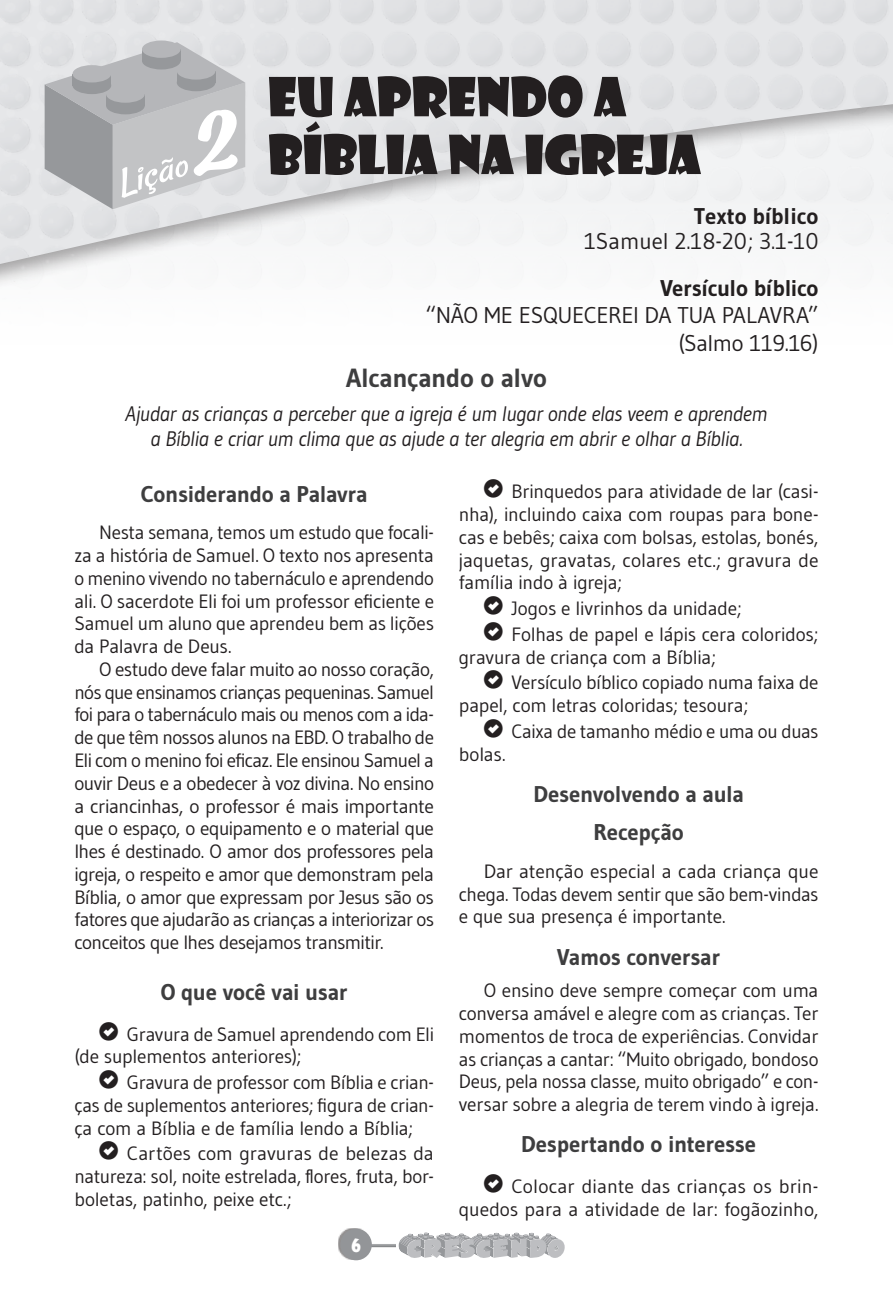
<style>
.page{position:relative;width:893px;height:1290px;background:#fff}
.page>*{position:absolute;margin:0;border:0;box-sizing:border-box;transform-origin:0 0}
.titulo{font:52.5px/57.8px "Showcard Gothic";color:#231f20}
.t1{font:italic 38.68px "Rancho";color:#fff;scale:1.19 1}
.alcançando_o_alvo_ti{font:700 26.25px "Gudea";letter-spacing:-.015em;color:#3e3e3f}
.SUB{font:700 22.75px "Gudea";letter-spacing:-.015em;color:#3e3e3f}
.versiculo_biblico{font:22.75px "Gudea";letter-spacing:-.02em;color:#231f20}
.texto_biblico{font:22.75px/25px "Gudea";color:#231f20;text-align:right}
.versiculo_biblico-2{font:700 22.75px "Gudea";letter-spacing:-.015em;color:#231f20}
.alcancando_o_alvo{font:italic 21px/24.5px "Gudea";letter-spacing:-.015em;color:#231f20;text-align:center}
.texto{font:19.25px/22.8px "Gudea";letter-spacing:-.015em;color:#231f20;text-align:justify}
.t2{font:17.5px "Showcard Gothic";color:#fff}
.s1{font-weight:700}
</style>
<div class="page">
<img style="left:0;top:0;width:450px;height:296px">
<svg style="left:142px;top:40px;width:39px;height:18px"></svg>
<div style="left:356px;top:1241px;width:59px;height:7px;background:#231f20;opacity:.75"></div>
<div style="left:338px;top:1228px;width:32px;height:31px;background:#231f20;opacity:.5"></div>
<div style="left:340px;top:1229px;width:32px;height:31px;background:#939598;border-radius:50%"></div>
<div style="left:396px;top:1229px;width:172px;height:31px;background:#fff"></div>
<svg style="left:398px;top:1232px;width:167px;height:26px"></svg>
<svg style="left:45px;top:42px;width:200px;height:167px;background:#bcbdc0"></svg>
<p class="titulo" style="left:268px;top:66px;width:434px">EU APRENDO A<br>BÍBLIA NA IGREJA</p>
<p class="texto_biblico" style="left:584px;top:203px;width:236px"><span class="s1">Texto bíblico<br></span>1Samuel 2.18-20; 3.1-10</p>
<p class="versiculo_biblico-2" style="left:661px;top:274px;width:159px">Versículo bíblico</p>
<p class="versiculo_biblico" style="left:425px;top:301px;width:395px">“NÃO ME ESQUECEREI DA TUA PALAVRA”</p>
<p class="versiculo_biblico" style="left:678px;top:329px;width:142px">(Salmo 119.16)</p>
<p class="alcançando_o_alvo_ti" style="left:346px;top:361px;width:202px">Alcançando o alvo</p>
<p class="alcancando_o_alvo" style="left:125px;top:401px;width:644px">Ajudar as crianças a perceber que a igreja é um lugar onde elas veem e aprendem a Bíblia e criar um clima que as ajude a ter alegria em abrir e olhar a Bíblia.</p>
<p class="SUB" style="left:141px;top:480px;width:228px">Considerando a Palavra</p>
<p class="texto" style="left:74px;top:521px;width:361px;text-indent:25px">Nesta semana, temos um estudo que focali&shy;za a história de Samuel. O texto nos apresenta o menino vivendo no tabernáculo e aprendendo ali. O sacerdote Eli foi um professor eficiente e Samuel um aluno que aprendeu bem as lições da Palavra de Deus.</p>
<p class="texto" style="left:74px;top:657px;width:361px;text-indent:25px">O estudo deve falar muito ao nosso coração, nós que ensinamos crianças pequeninas. Samuel foi para o tabernáculo mais ou menos com a ida&shy;de que têm nossos alunos na EBD. O trabalho de Eli com o menino foi eficaz. Ele ensinou Samuel a ouvir Deus e a obedecer à voz divina. No ensino a criancinhas, o professor é mais importante que o espaço, o equipamento e o material que lhes é destinado. O amor dos professores pela igreja, o respeito e amor que demonstram pela Bíblia, o amor que expressam por Jesus são os fatores que ajudarão as crianças a interiorizar os conceitos que lhes desejamos transmitir.</p>
<p class="SUB" style="left:161px;top:978px;width:189px">O que você vai usar</p>
<p class="texto" style="left:74px;top:1022px;width:361px;text-indent:25px">□ Gravura de Samuel aprendendo com Eli (de suplementos anteriores);</p>
<p class="texto" style="left:74px;top:1071px;width:361px;text-indent:25px">□ Gravura de professor com Bíblia e crian&shy;ças de suplementos anteriores; figura de crian&shy;ça com a Bíblia e de família lendo a Bíblia;</p>
<p class="texto" style="left:74px;top:1142px;width:361px;text-indent:25px">□ Cartões com gravuras de belezas da natureza: sol, noite estrelada, flores, fruta, bor&shy;boletas, patinho, peixe etc.;</p>
<h2 class="t1" style="left:110px;top:162px;width:62px;rotate:-17deg">Lição</h2>
<p class="texto" style="left:459px;top:480px;width:361px;text-indent:25px">□ Brinquedos para atividade de lar (casi&shy;nha), incluindo caixa com roupas para bone&shy;cas e bebês; caixa com bolsas, estolas, bonés, jaquetas, gravatas, colares etc.; gravura de família indo à igreja;</p>
<p class="texto" style="left:484px;top:597px;width:260px">□ Jogos e livrinhos da unidade;</p>
<p class="texto" style="left:459px;top:622px;width:361px;text-indent:25px">□ Folhas de papel e lápis cera coloridos; gravura de criança com a Bíblia;</p>
<p class="texto" style="left:459px;top:671px;width:361px;text-indent:25px">□ Versículo bíblico copiado numa faixa de papel, com letras coloridas; tesoura;</p>
<p class="texto" style="left:459px;top:719px;width:361px;text-indent:25px">□ Caixa de tamanho médio e uma ou duas bolas.</p>
<p class="SUB" style="left:533px;top:779px;width:212px">Desenvolvendo a aula</p>
<p class="SUB" style="left:594px;top:818px;width:92px">Recepção</p>
<p class="texto" style="left:459px;top:859px;width:361px;text-indent:25px">Dar atenção especial a cada criança que chega. Todas devem sentir que são bem-vindas e que sua presença é importante.</p>
<p class="SUB" style="left:557px;top:942px;width:165px">Vamos conversar</p>
<p class="texto" style="left:459px;top:979px;width:361px;text-indent:25px">O ensino deve sempre começar com uma conversa amável e alegre com as crianças. Ter momentos de troca de experiências. Convidar as crianças a cantar: “Muito obrigado, bondoso Deus, pela nossa classe, muito obrigado” e con&shy;versar sobre a alegria de terem vindo à igreja.</p>
<p class="SUB" style="left:521px;top:1130px;width:236px">Despertando o interesse</p>
<p class="texto" style="left:459px;top:1174px;width:361px;text-align:right">□ Colocar diante das crianças os brin&shy;quedos para a atividade de lar: fogãozinho,</p>
<p class="t2" style="left:351px;top:1233px;width:11px">6</p>
</div>
